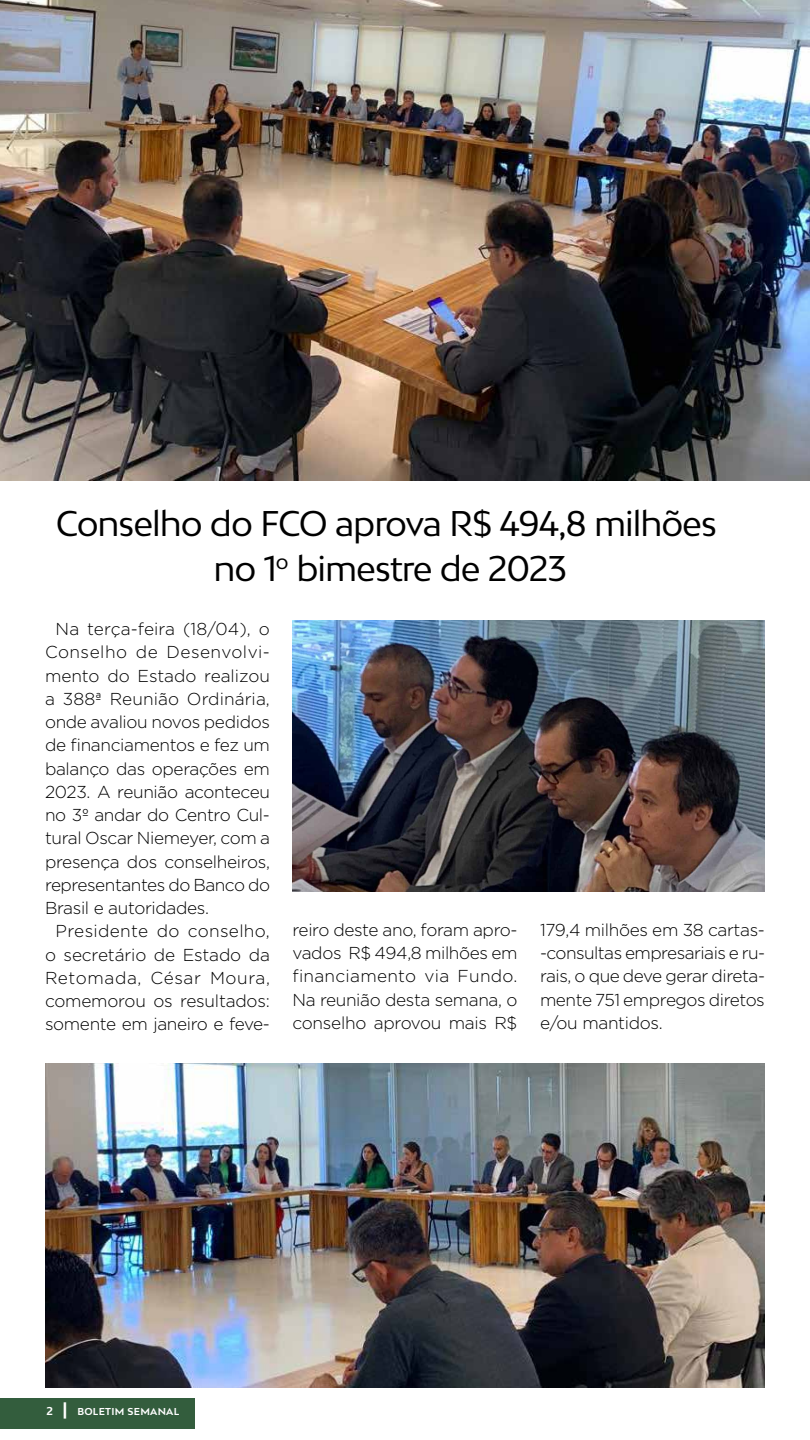
<style>
.page{position:relative;width:810px;height:1440px;background:#fff}
.page>*{position:absolute;margin:0;border:0;box-sizing:border-box;transform-origin:0 0}
.t1{font:33.75px/45px "Bw Mitga";letter-spacing:-.03em;color:#000;text-align:center}
.t2{font:300 17.25px/23.2px "Gotham";letter-spacing:-.02em;color:#000;text-align:justify}
.t3{font:700 9.45px "Bw Mitga";letter-spacing:.03em;color:#fff}
.s1{font-size:10.88px}
.s2{font-size:16.27px}
</style>
<div class="page">
<div style="left:0;top:1398px;width:195px;height:31px;background:#335d3d"></div>
<img style="left:0;top:0;width:810px;height:480px">
<img style="left:292px;top:621px;width:473px;height:270px">
<img style="left:45px;top:1063px;width:720px;height:325px">
<h1 class="t1" style="left:56px;top:500px;width:663px">Conselho do FCO aprova R$ 494,8 milhões no 1<sup>o</sup> bimestre de 2023</h1>
<p class="t2" style="left:45px;top:617px;width:227px;text-indent:11px">Na terça-feira (18/04), o Conselho de Desenvolvi&shy;mento do Estado realizou a 388ª Reunião Ordinária, onde avaliou novos pedidos de financiamentos e fez um balanço das operações em 2023. A reunião aconteceu no 3º andar do Centro Cul&shy;tural Oscar Niemeyer, com a presença dos conselheiros, representantes do Banco do Brasil e autoridades.</p>
<p class="t2" style="left:45px;top:919px;width:227px;text-indent:11px">Presidente do conselho, o secretário de Estado da Retomada, César Moura, comemorou os resultados: somente em janeiro e feve-</p>
<p class="t2" style="left:292px;top:918px;width:227px">reiro deste ano, foram apro&shy;vados R$ 494,8 milhões em financiamento via Fundo.<br>Na reunião desta semana, o conselho aprovou mais R$</p>
<p class="t2" style="left:540px;top:918px;width:227px">179,4 milhões em 38 cartas--consultas empresariais e ru&shy;rais, o que deve gerar direta&shy;mente 751 empregos diretos e/ou mantidos.</p>
<p class="t3" style="left:46px;top:1405px;width:134px"><span class="s1">2</span> <span class="s2">|</span> BOLETIM SEMANAL</p>
</div>
